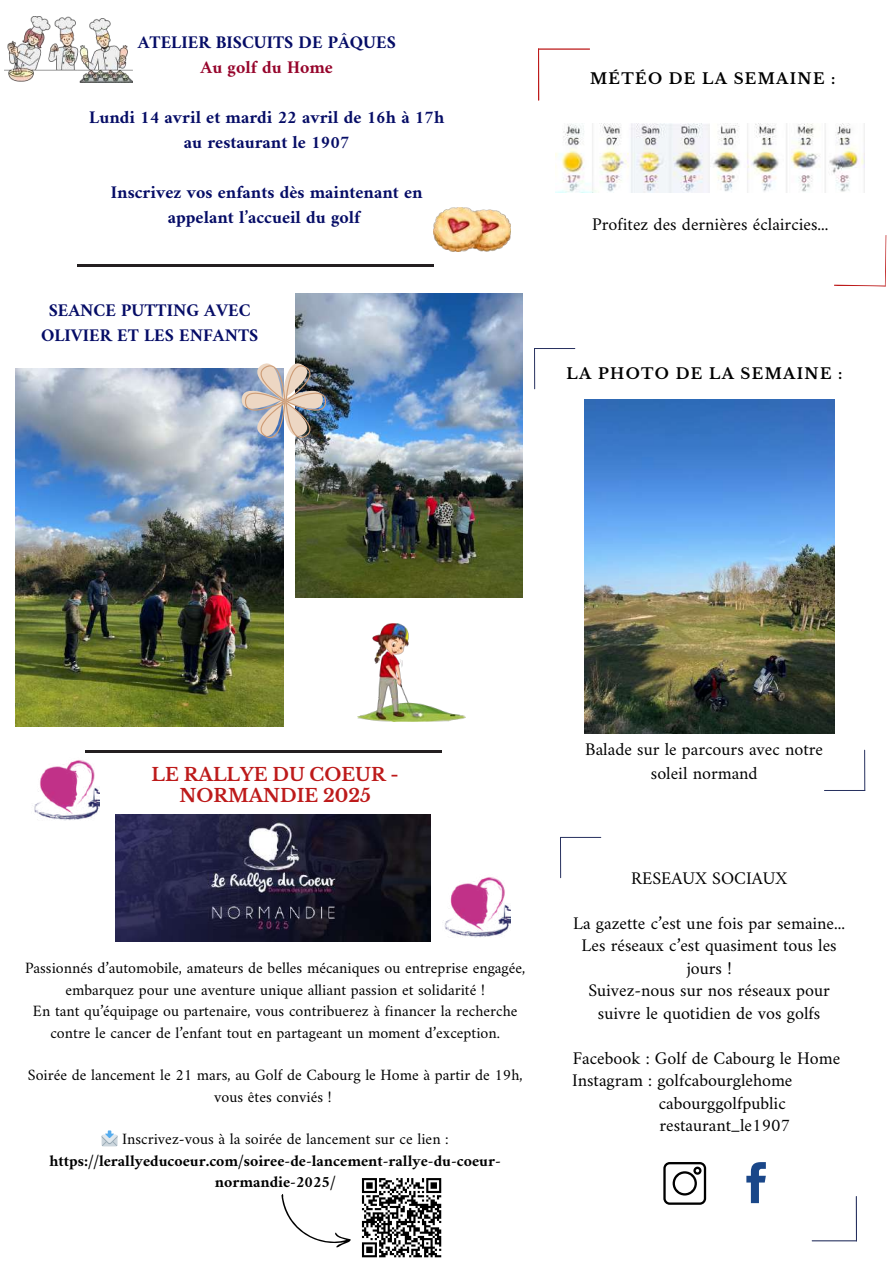
<style>
.page{position:relative;width:894px;height:1264px;background:#fff}
.page>*{position:absolute;margin:0;border:0;box-sizing:border-box;transform-origin:0 0}
.t1{font:18px/22.5px "Amiri";color:#010101;text-align:center}
.t2{font:700 18px/24.8px "Amiri";color:#050c66;text-align:center}
.t3{font:700 18px/21.3px "Libre Baskerville";color:#bd1a1a;text-align:center}
.t4{font:700 18px "Amiri";color:#96042b}
.t5{font:15.9px/21.3px "Amiri";color:#010101;text-align:center}
.t6{font:700 15.9px/21.3px "Amiri";color:#010101;text-align:center}
.t7{font:700 15px "Libre Baskerville";letter-spacing:.09em;color:#000}
</style>
<div class="page">
<svg style="left:834px;top:235px;width:52px;height:52px"></svg>
<hr style="left:534px;top:348px;width:41px;height:1px;background:#242e5d">
<hr style="left:534px;top:348px;width:1px;height:41px;background:#242e5d">
<hr style="left:811px;top:1240px;width:45px;height:1px;background:#242e5d">
<hr style="left:855px;top:1196px;width:1px;height:45px;background:#242e5d">
<hr style="left:560px;top:837px;width:41px;height:1px;background:#242e5d">
<hr style="left:560px;top:837px;width:1px;height:41px;background:#242e5d">
<hr style="left:823px;top:790px;width:42px;height:1px;background:#242e5d">
<hr style="left:863px;top:749px;width:2px;height:42px;background:#242e5d">
<svg style="left:663px;top:1162px;width:43px;height:42px"></svg>
<svg style="left:746px;top:1162px;width:19px;height:41px"></svg>
<hr style="left:538px;top:49px;width:51px;height:1px;background:#bd1a1a">
<hr style="left:538px;top:49px;width:1px;height:51px;background:#bd1a1a">
<img style="left:115px;top:814px;width:315px;height:127px">
<hr style="left:77px;top:265px;width:357px;height:2px;background:#231f20">
<img style="left:34px;top:760px;width:65px;height:60px">
<img style="left:444px;top:877px;width:66px;height:60px">
<hr style="left:85px;top:750px;width:357px;height:2px;background:#231f20">
<svg style="left:361px;top:1178px;width:81px;height:80px"></svg>
<svg style="left:281px;top:1194px;width:70px;height:54px"></svg>
<img style="left:295px;top:293px;width:227px;height:304px">
<img style="left:15px;top:368px;width:268px;height:358px">
<img style="left:555px;top:124px;width:309px;height:68px">
<img style="left:584px;top:400px;width:249px;height:333px">
<img style="left:357px;top:624px;width:108px;height:98px">
<img style="left:241px;top:355px;width:85px;height:90px">
<img style="left:433px;top:208px;width:77px;height:43px">
<img style="left:5px;top:16px;width:128px;height:67px">
<p class="t2" style="left:138px;top:30px;width:259px">ATELIER BISCUITS DE PÂQUES</p>
<p class="t4" style="left:200px;top:56px;width:134px">Au golf du Home</p>
<p class="t2" style="left:89px;top:105px;width:356px">Lundi 14 avril et mardi 22 avril de 16h à 17h au restaurant le 1907</p>
<p class="t2" style="left:111px;top:179px;width:313px">Inscrivez vos enfants dès maintenant en appelant l’accueil du golf</p>
<p class="t2" style="left:41px;top:297px;width:219px">SEANCE PUTTING AVEC<br>OLIVIER ET LES ENFANTS</p>
<p class="t7" style="left:590px;top:69px;width:247px">MÉTÉO DE LA SEMAINE :</p>
<p class="t1" style="left:592px;top:213px;width:238px">Profitez des dernières éclaircies...</p>
<p class="t7" style="left:566px;top:364px;width:277px">LA PHOTO DE LA SEMAINE :</p>
<p class="t3" style="left:151px;top:764px;width:248px">LE RALLYE DU COEUR -<br>NORMANDIE 2025</p>
<p class="t5" style="left:25px;top:957px;width:501px">Passionnés d’automobile, amateurs de belles mécaniques ou entreprise engagée, embarquez pour une aventure unique alliant passion et solidarité !<br>En tant qu’équipage ou partenaire, vous contribuerez à financer la recherche contre le cancer de l’enfant tout en partageant un moment d’exception.</p>
<p class="t5" style="left:28px;top:1064px;width:496px">Soirée de lancement le 21 mars, au Golf de Cabourg le Home à partir de 19h, vous êtes conviés !</p>
<p class="t5" style="left:122px;top:1128px;width:328px">Inscrivez-vous à la soirée de lancement sur ce lien :</p>
<p class="t6" style="left:49px;top:1149px;width:453px">https://lerallyeducoeur.com/soiree-de-lancement-rallye-du-coeur&shy;normandie-2025/</p>
<p class="t1" style="left:585px;top:736px;width:239px;line-height:24.8px">Balade sur le parcours avec notre soleil normand</p>
<p class="t1" style="left:631px;top:866px;width:157px">RESEAUX SOCIAUX</p>
<p class="t1" style="left:573px;top:911px;width:273px">La gazette c’est une fois par semaine...<br>Les réseaux c’est quasiment tous les jours !<br>Suivez-nous sur nos réseaux pour suivre le quotidien de vos golfs</p>
<p class="t1" style="left:572px;top:1046px;width:269px">Facebook : Golf de Cabourg le Home</p>
<p class="t1" style="left:572px;top:1068px;width:222px">Instagram : golfcabourglehome</p>
<p class="t1" style="left:658px;top:1091px;width:128px">cabourggolfpublic</p>
<p class="t1" style="left:659px;top:1113px;width:132px">restaurant_le1907</p>
</div>
